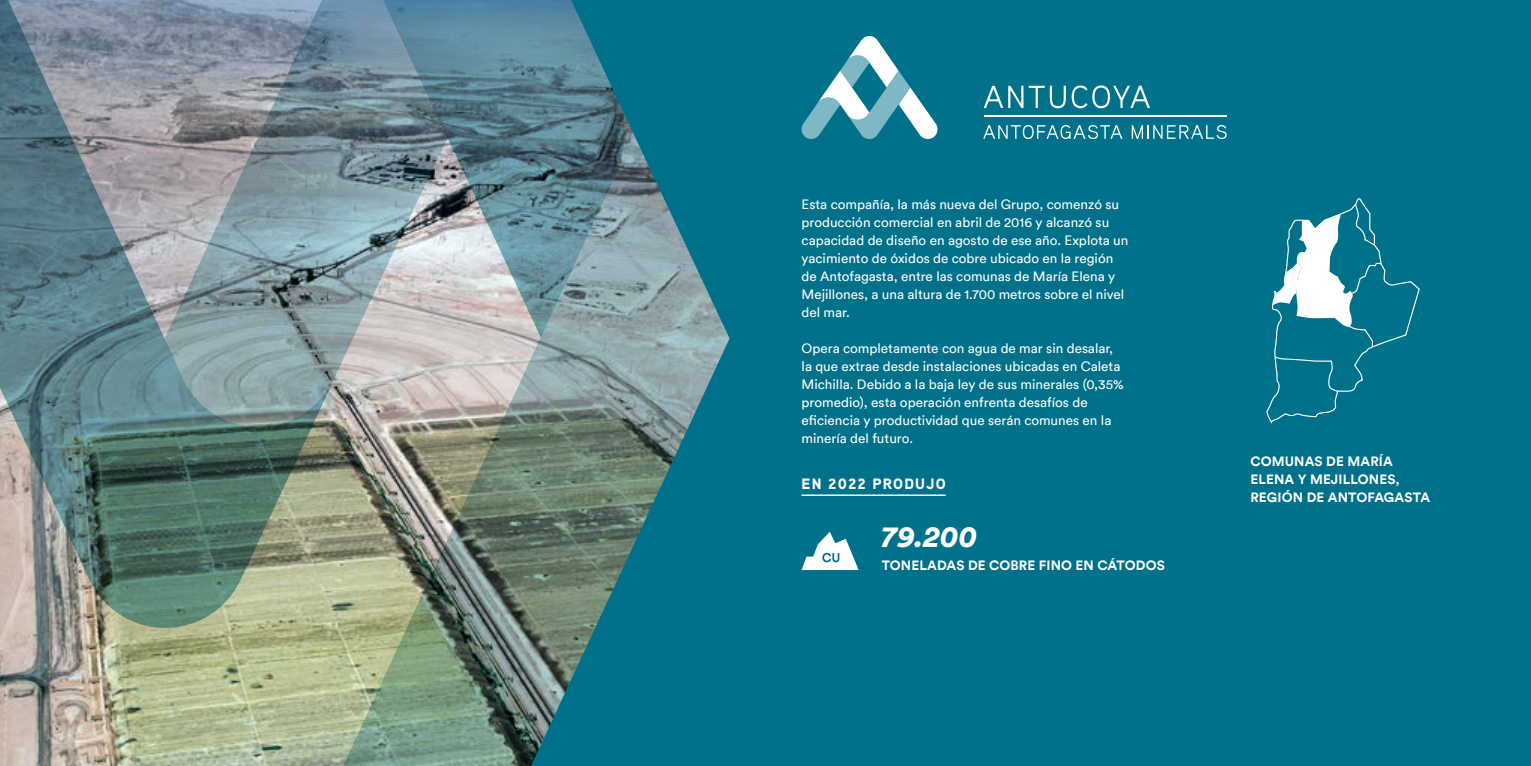
<style>
.page{position:relative;width:1531px;height:766px;background:#fff}
.page>*{position:absolute;margin:0;border:0;box-sizing:border-box;transform-origin:0 0}
.t1{font:italic 900 30px "Circular Std";color:#fff}
.t2{font:900 15px "Aaux Next";letter-spacing:.075em;color:#fff}
.t3{font:13.5px/18px "Circular";color:#fff}
.t4{font:700 13.5px/18px "Circular";letter-spacing:.01em;color:#fff}
</style>
<div class="page">
<div style="left:0;top:0;width:1531px;height:765px;background:#00718b"></div>
<img style="left:0;top:627px;width:318px;height:138px">
<svg style="left:801px;top:36px;width:137px;height:103px"></svg>
<svg style="left:1266px;top:198px;width:154px;height:225px"></svg>
<hr style="left:801px;top:494px;width:145px;height:2px;background:#fff">
<svg style="left:983px;top:125px;width:139px;height:14px"></svg>
<svg style="left:1132px;top:125px;width:94px;height:14px"></svg>
<hr style="left:984px;top:116px;width:242px;height:1px;background:#fff">
<svg style="left:984px;top:86px;width:39px;height:22px"></svg>
<svg style="left:1029px;top:85px;width:121px;height:23px"></svg>
<svg style="left:801px;top:531px;width:58px;height:39px"></svg>
<img style="left:0;top:0;width:318px;height:627px">
<svg style="left:247px;top:0;width:370px;height:337px;background:#6a8b9b"></svg>
<img style="left:318px;top:99px;width:411px;height:666px">
<p class="t3" style="left:801px;top:195px;width:328px">Esta compañía, la más nueva del Grupo, comenzó su producción comercial en abril de 2016 y alcanzó su capacidad de diseño en agosto de ese año. Explota un yacimiento de óxidos de cobre ubicado en la región de Antofagasta, entre las comunas de María Elena y Mejillones, a una altura de 1.700 metros sobre el nivel del mar.</p>
<p class="t3" style="left:801px;top:339px;width:324px">Opera completamente con agua de mar sin desalar, la que extrae desde instalaciones ubicadas en Caleta Michilla. Debido a la baja ley de sus minerales (0,35% promedio), esta operación enfrenta desafíos de eficiencia y productividad que serán comunes en la minería del futuro.</p>
<p class="t2" style="left:801px;top:473px;width:146px">EN 2022 PRODUJO</p>
<h1 class="t1" style="left:881px;top:516px;width:97px">79.200</h1>
<p class="t4" style="left:882px;top:555px;width:285px">TONELADAS DE COBRE FINO EN CÁTODOS</p>
<p class="t4" style="left:1250px;top:451px;width:181px">COMUNAS DE MARÍA<br>ELENA Y MEJILLONES,<br>REGIÓN DE ANTOFAGASTA</p>
</div>
